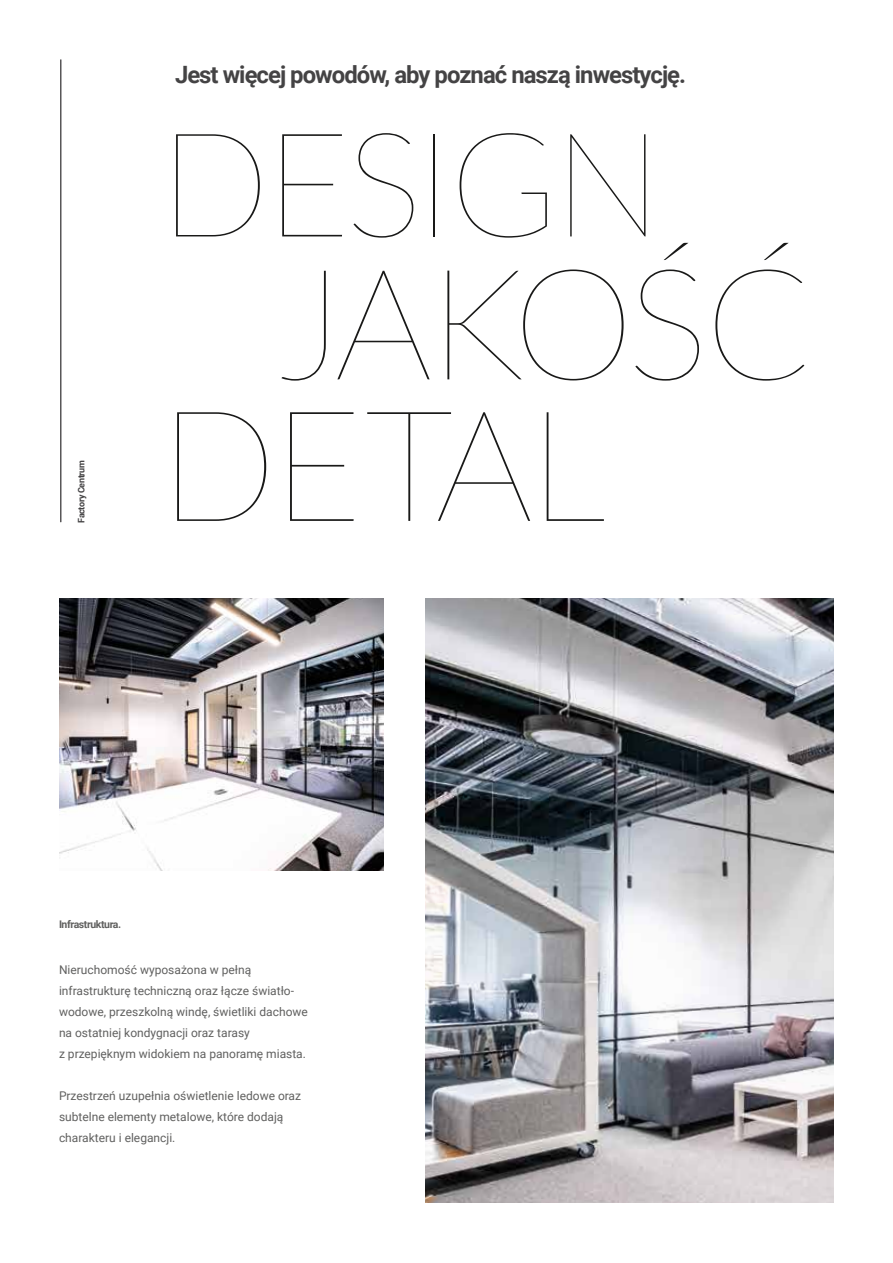
<style>
.page{position:relative;width:893px;height:1263px;background:#fff}
.page>*{position:absolute;margin:0;border:0;box-sizing:border-box;transform-origin:0 0}
.t1{font:100 155.1px/141.4px "Lato";letter-spacing:-.04em;color:#191918}
.t2{font:100 145.95px "Lato";letter-spacing:-.05em;color:#191918}
.t3{font:700 23.85px "Roboto";letter-spacing:-.04em;color:#444344}
.t4{font:12px/21px "Roboto";color:#60605f}
.t5{font:700 10.5px "Roboto";letter-spacing:-.04em;color:#60605f}
.t6{font:700 9px "Roboto";letter-spacing:-.04em;color:#444344}
</style>
<div class="page">
<img style="left:59px;top:598px;width:325px;height:273px">
<img style="left:426px;top:598px;width:407px;height:605px">
<hr style="left:60px;top:59px;width:1px;height:463px;background:#444344">
<p class="t6" style="left:75px;top:523px;width:64px;rotate:-90deg">Factory Centrum</p>
<h3 class="t3" style="left:175px;top:58px;width:513px">Jest więcej powodów, aby poznać naszą inwestycję.</h3>
<h2 class="t2" style="left:159px;top:108px;width:506px">DESIGN</h2>
<h1 class="t1" style="left:158px;top:255px;width:658px;text-indent:114px">JAKOŚĆ<br>DETAL</h1>
<p class="t5" style="left:59px;top:917px;width:64px">Infrastruktura.</p>
<p class="t4" style="left:59px;top:958px;width:250px">Nieruchomość wyposażona w pełną infrastrukturę techniczną oraz łącze światło&shy;wodowe, przeszkolną windę, świetliki dachowe na ostatniej kondygnacji oraz tarasy<br>z przepięknym widokiem na panoramę miasta.</p>
<p class="t4" style="left:59px;top:1084px;width:244px">Przestrzeń uzupełnia oświetlenie ledowe oraz subtelne elementy metalowe, które dodają charakteru i elegancji.</p>
</div>
